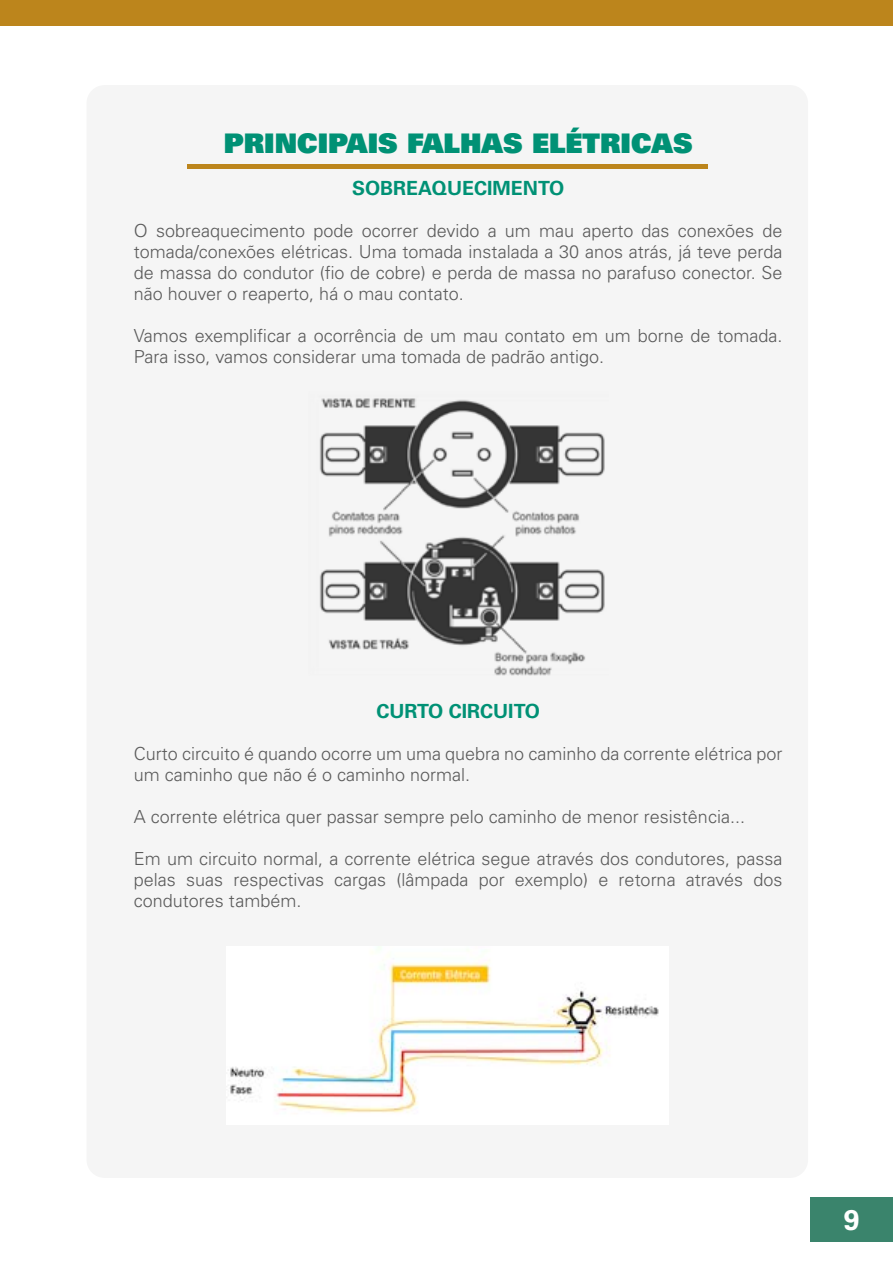
<style>
.page{position:relative;width:893px;height:1263px;background:#fff}
.page>*{position:absolute;margin:0;border:0;box-sizing:border-box;transform-origin:0 0}
.t1{font:700 28.5px "Univers LT Std";color:#fff}
.t2{font:27px "Univers LT Std X Black";color:#009175}
.t3{font:700 19.5px "Univers LT Std";color:#009175}
.t4{font:300 18px/21px "Univers LT Std";color:#5a5a5a;text-align:justify}
</style>
<div class="page">
<div style="left:810px;top:1197px;width:83px;height:45px;background:#3a846c"></div>
<div style="left:0;top:0;width:893px;height:26px;background:#bc851c"></div>
<div style="left:87px;top:85px;width:721px;height:1093px;background:#f5f5f5;border-radius:18px"></div>
<img style="left:319px;top:398px;width:286px;height:278px">
<hr style="left:187px;top:164px;width:521px;height:4px;background:#bc851c">
<img style="left:230px;top:963px;width:429px;height:150px">
<h2 class="t2" style="left:224px;top:126px;width:470px">PRINCIPAIS FALHAS ELÉTRICAS</h2>
<p class="t3" style="left:352px;top:177px;width:214px">SOBREAQUECIMENTO</p>
<p class="t4" style="left:134px;top:220px;width:650px">O sobreaquecimento pode ocorrer devido a um mau aperto das conexões de tomada/conexões elétricas. Uma tomada instalada a 30 anos atrás, já teve perda de massa do condutor (fio de cobre) e perda de massa no parafuso conector. Se não houver o reaperto, há o mau contato.</p>
<p class="t4" style="left:134px;top:325px;width:650px">Vamos exemplificar a ocorrência de um mau contato em um borne de tomada.<br>Para isso, vamos considerar uma tomada de padrão antigo.</p>
<p class="t3" style="left:376px;top:700px;width:165px">CURTO CIRCUITO</p>
<p class="t4" style="left:134px;top:743px;width:650px">Curto circuito é quando ocorre um uma quebra no caminho da corrente elétrica por um caminho que não é o caminho normal.</p>
<p class="t4" style="left:134px;top:806px;width:613px">A corrente elétrica quer passar sempre pelo caminho de menor resistência...</p>
<p class="t4" style="left:134px;top:848px;width:650px">Em um circuito normal, a corrente elétrica segue através dos condutores, passa pelas suas respectivas cargas (lâmpada por exemplo) e retorna através dos condutores também.</p>
<h1 class="t1" style="left:844px;top:1203px;width:17px">9</h1>
</div>
